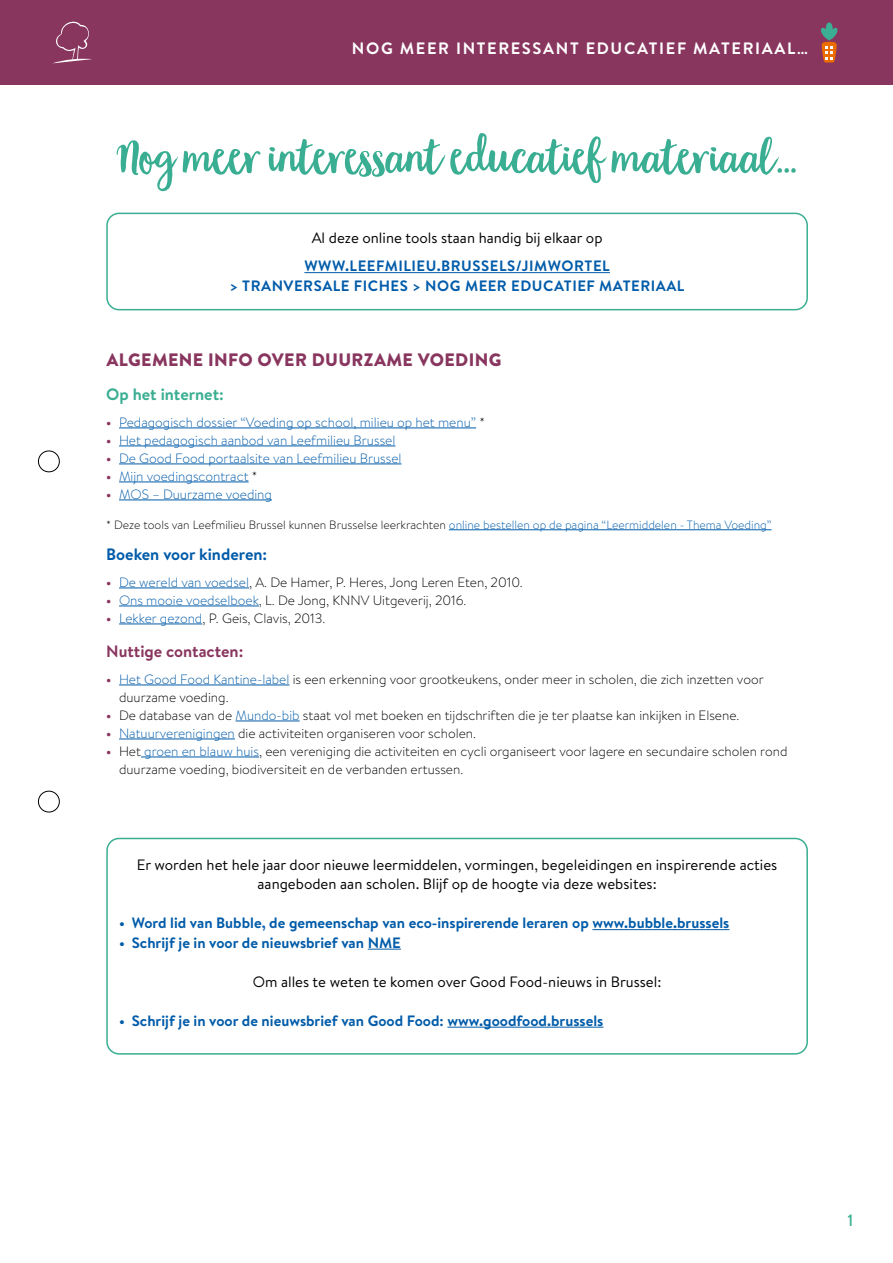
<style>
.page{position:relative;width:893px;height:1263px;background:#fff}
.page>*{position:absolute;margin:0;border:0;box-sizing:border-box;transform-origin:0 0}
.t1{font:51px "Garden Grown";color:#3aae92}
.t2{font:900 18px "Brandon Text";letter-spacing:.02em;color:#89365f}
.t3{font:700 16.5px "Brandon Text";letter-spacing:.1em;color:#fff}
.t4{font:700 16.5px "Brandon Text";color:#005ba9}
.t5{font:700 16.5px "Brandon Text";color:#89365f}
.t6{font:700 16.5px "Brandon Text";color:#3aae92}
.t7{font:500 16.5px "Brandon Text";color:#3aae92}
.t8{font:15px/19.5px "Brandon Text";color:#000;text-align:center}
.t9{font:700 15px "Brandon Text";color:#005ba9}
.t10{font:700 15px/19.5px "Brandon Text";letter-spacing:.035em;color:#005ba9;text-align:center}
.t11{font:300 13.5px/18px "Brandon Text";color:#000}
.t12{font:300 13.5px "Brandon Text";color:#005ba9}
.t13{font:300 12px "Brandon Text";color:#000}
.s1{font-weight:700;color:#89365f}
.s2{color:#000}
.s3{color:#005ba9}
</style>
<div class="page">
<div style="left:0;top:0;width:893px;height:85px;background:#89365f"></div>
<svg style="left:54px;top:21px;width:38px;height:42px"></svg>
<div style="left:38px;top:451px;width:22px;height:21px;border:1px solid #000;border-radius:50%"></div>
<div style="left:38px;top:791px;width:22px;height:21px;border:1px solid #000;border-radius:50%"></div>
<svg style="left:821px;top:22px;width:17px;height:41px"></svg>
<hr style="left:304px;top:272px;width:306px;height:1px;background:#005ba9">
<div style="left:106px;top:213px;width:702px;height:97px;border:2px solid #3aae92;border-radius:12px"></div>
<hr style="left:119px;top:428px;width:357px;height:1px;background:#005ba9">
<hr style="left:119px;top:446px;width:276px;height:1px;background:#005ba9">
<hr style="left:119px;top:464px;width:282px;height:1px;background:#005ba9">
<hr style="left:119px;top:482px;width:130px;height:1px;background:#005ba9">
<hr style="left:119px;top:500px;width:153px;height:1px;background:#005ba9">
<hr style="left:449px;top:529px;width:322px;height:1px;background:#005ba9">
<hr style="left:119px;top:588px;width:130px;height:1px;background:#005ba9">
<hr style="left:119px;top:606px;width:140px;height:1px;background:#005ba9">
<hr style="left:119px;top:624px;width:83px;height:1px;background:#005ba9">
<hr style="left:119px;top:685px;width:170px;height:1px;background:#005ba9">
<hr style="left:236px;top:721px;width:64px;height:1px;background:#005ba9">
<hr style="left:119px;top:739px;width:116px;height:1px;background:#005ba9">
<hr style="left:141px;top:757px;width:118px;height:1px;background:#005ba9">
<hr style="left:592px;top:929px;width:137px;height:1px;background:#005ba9">
<hr style="left:368px;top:949px;width:33px;height:1px;background:#005ba9">
<hr style="left:447px;top:1027px;width:156px;height:1px;background:#005ba9">
<div style="left:106px;top:838px;width:702px;height:216px;border:2px solid #3aae92;border-radius:12px"></div>
<p class="t3" style="left:352px;top:37px;width:458px">NOG MEER INTERESSANT EDUCATIEF MATERIAAL…</p>
<h1 class="t1" style="left:117px;top:124px;width:681px">Nog meer interessant educatief materiaal…</h1>
<p class="t8" style="left:312px;top:228px;width:292px">Al deze online tools staan handig bij elkaar op</p>
<p class="t10" style="left:230px;top:256px;width:456px">WWW.LEEFMILIEU.BRUSSELS/JIMWORTEL<br>&gt; TRANVERSALE FICHES &gt; NOG MEER EDUCATIEF MATERIAAL</p>
<h2 class="t2" style="left:106px;top:347px;width:397px">ALGEMENE INFO OVER DUURZAME VOEDING</h2>
<p class="t6" style="left:106px;top:383px;width:119px">Op het internet:</p>
<p class="t12" style="left:106px;top:413px;width:380px"><span class="s1">•</span> Pedagogisch dossier “Voeding op school, milieu op het menu” <span class="s2">*</span></p>
<p class="t12" style="left:106px;top:431px;width:291px"><span class="s1">•</span> Het pedagogisch aanbod van Leefmilieu Brussel</p>
<p class="t12" style="left:106px;top:449px;width:297px"><span class="s1">•</span> De Good Food portaalsite van Leefmilieu Brussel</p>
<p class="t12" style="left:106px;top:467px;width:153px"><span class="s1">•</span> Mijn voedingscontract <span class="s2">*</span></p>
<p class="t12" style="left:106px;top:485px;width:167px"><span class="s1">•</span> MOS – Duurzame voeding</p>
<p class="t13" style="left:106px;top:516px;width:667px">* Deze tools van Leefmilieu Brussel kunnen Brusselse leerkrachten <span class="s3">online bestellen op de pagina “Leermiddelen - Thema Voeding”</span></p>
<p class="t4" style="left:106px;top:543px;width:162px">Boeken voor kinderen:</p>
<p class="t11" style="left:106px;top:572px;width:418px"><span class="s1">•</span> <span class="s3">De wereld van voedsel</span>, A. De Hamer, P. Heres, Jong Leren Eten, 2010.</p>
<p class="t11" style="left:106px;top:590px;width:362px"><span class="s1">•</span> <span class="s3">Ons mooie voedselboek</span>, L. De Jong, KNNV Uitgeverij, 2016.</p>
<p class="t11" style="left:106px;top:608px;width:221px"><span class="s1">•</span> <span class="s3">Lekker gezond</span>, P. Geis, Clavis, 2013.</p>
<p class="t5" style="left:106px;top:640px;width:139px">Nuttige contacten:</p>
<p class="t11" style="left:119px;top:669px;width:646px;text-indent:-13px"><span class="s1">•</span> <span class="s3">Het Good Food Kantine-label</span> is een erkenning voor grootkeukens, onder meer in scholen, die zich inzetten voor duurzame voeding.</p>
<p class="t11" style="left:106px;top:705px;width:635px"><span class="s1">•</span> De database van de <span class="s3">Mundo-bib</span> staat vol met boeken en tijdschriften die je ter plaatse kan inkijken in Elsene.</p>
<p class="t11" style="left:106px;top:723px;width:371px"><span class="s1">•</span> <span class="s3">Natuurverenigingen</span> die activiteiten organiseren voor scholen.</p>
<p class="t11" style="left:119px;top:741px;width:670px;text-indent:-13px"><span class="s1">•</span> Het <span class="s3">groen en blauw huis</span>, een vereniging die activiteiten en cycli organiseert voor lagere en secundaire scholen rond duurzame voeding, biodiversiteit en de verbanden ertussen.</p>
<p class="t8" style="left:137px;top:854px;width:642px">Er worden het hele jaar door nieuwe leermiddelen, vormingen, begeleidingen en inspirerende acties aangeboden aan scholen. Blijf op de hoogte via deze websites:</p>
<p class="t9" style="left:119px;top:912px;width:612px">• Word lid van Bubble, de gemeenschap van eco-inspirerende leraren op www.bubble.brussels</p>
<p class="t9" style="left:119px;top:932px;width:283px">• Schrijf je in voor de nieuwsbrief van NME</p>
<p class="t8" style="left:253px;top:971px;width:410px">Om alles te weten te komen over Good Food-nieuws in Brussel:</p>
<p class="t9" style="left:119px;top:1010px;width:486px">• Schrijf je in voor de nieuwsbrief van Good Food: www.goodfood.brussels</p>
<p class="t7" style="left:847px;top:1209px;width:7px">1</p>
</div>
